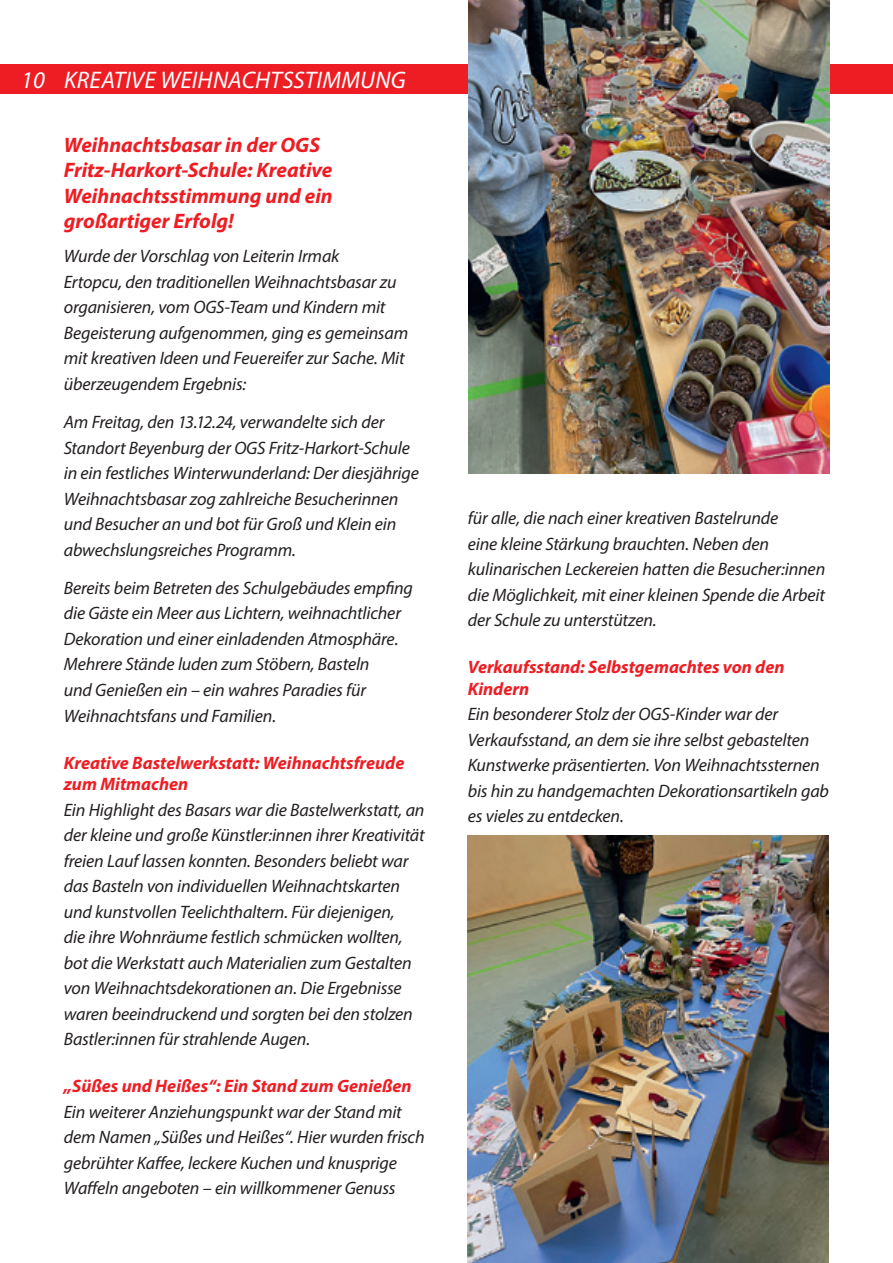
<style>
.page{position:relative;width:893px;height:1263px;background:#fff}
.page>*{position:absolute;margin:0;border:0;box-sizing:border-box;transform-origin:0 0}
.t1{font:italic 24px "Myriad Pro";letter-spacing:.01em;color:#fff}
.t2{font:italic 700 21px/25.5px "Myriad Pro";color:#ee1d23}
.t3{font:italic 18px/25.5px "Myriad Pro";letter-spacing:-.01em;color:#231f20}
.t4{font:italic 700 18px/21.6px "Myriad Pro";color:#ee1d23}
</style>
<div class="page">
<div style="left:0;top:64px;width:893px;height:30px;background:#ee1d23"></div>
<img style="left:468px;top:836px;width:360px;height:427px">
<img style="left:468px;top:0;width:362px;height:474px">
<h1 class="t1" style="left:21px;top:65px;width:386px">10 KREATIVE WEIHNACHTSSTIMMUNG</h1>
<p class="t2" style="left:64px;top:131px;width:270px">Weihnachtsbasar in der OGS<br>Fritz-Harkort-Schule: Kreative<br>Weihnachtsstimmung und ein großartiger Erfolg!</p>
<p class="t3" style="left:64px;top:243px;width:346px">Wurde der Vorschlag von Leiterin Irmak<br>Ertopcu, den traditionellen Weihnachtsbasar zu organisieren, vom OGS-Team und Kindern mit Begeisterung aufgenommen, ging es gemeinsam mit kreativen Ideen und Feuereifer zur Sache. Mit überzeugendem Ergebnis:</p>
<p class="t3" style="left:64px;top:409px;width:357px">Am Freitag, den 13.12.24, verwandelte sich der Standort Beyenburg der OGS Fritz-Harkort-Schule in ein festliches Winterwunderland: Der diesjährige Weihnachtsbasar zog zahlreiche Besucherinnen und Besucher an und bot für Groß und Klein ein abwechslungsreiches Programm.</p>
<p class="t3" style="left:64px;top:575px;width:351px">Bereits beim Betreten des Schulgebäudes empfing die Gäste ein Meer aus Lichtern, weihnachtlicher Dekoration und einer einladenden Atmosphäre.<br>Mehrere Stände luden zum Stöbern, Basteln<br>und Genießen ein – ein wahres Paradies für Weihnachtsfans und Familien.</p>
<p class="t4" style="left:64px;top:751px;width:342px">Kreative Bastelwerkstatt: Weihnachtsfreude zum Mitmachen</p>
<p class="t3" style="left:64px;top:797px;width:362px">Ein Highlight des Basars war die Bastelwerkstatt, an der kleine und große Künstler:innen ihrer Kreativität freien Lauf lassen konnten. Besonders beliebt war das Basteln von individuellen Weihnachtskarten und kunstvollen Teelichthaltern. Für diejenigen,<br>die ihre Wohnräume festlich schmücken wollten, bot die Werkstatt auch Materialien zum Gestalten von Weihnachtsdekorationen an. Die Ergebnisse waren beeindruckend und sorgten bei den stolzen Bastler:innen für strahlende Augen.</p>
<p class="t4" style="left:64px;top:1075px;width:349px">„Süßes und Heißes“: Ein Stand zum Genießen</p>
<p class="t3" style="left:64px;top:1099px;width:362px">Ein weiterer Anziehungspunkt war der Stand mit dem Namen „Süßes und Heißes“. Hier wurden frisch gebrühter Kaffee, leckere Kuchen und knusprige Waffeln angeboten – ein willkommener Genuss</p>
<p class="t3" style="left:468px;top:505px;width:359px">für alle, die nach einer kreativen Bastelrunde<br>eine kleine Stärkung brauchten. Neben den kulinarischen Leckereien hatten die Besucher:innen die Möglichkeit, mit einer kleinen Spende die Arbeit der Schule zu unterstützen.</p>
<p class="t4" style="left:468px;top:656px;width:318px">Verkaufsstand: Selbstgemachtes von den<br>Kindern</p>
<p class="t3" style="left:468px;top:701px;width:363px">Ein besonderer Stolz der OGS-Kinder war der Verkaufsstand, an dem sie ihre selbst gebastelten Kunstwerke präsentierten. Von Weihnachtssternen bis hin zu handgemachten Dekorationsartikeln gab es vieles zu entdecken.</p>
</div>
